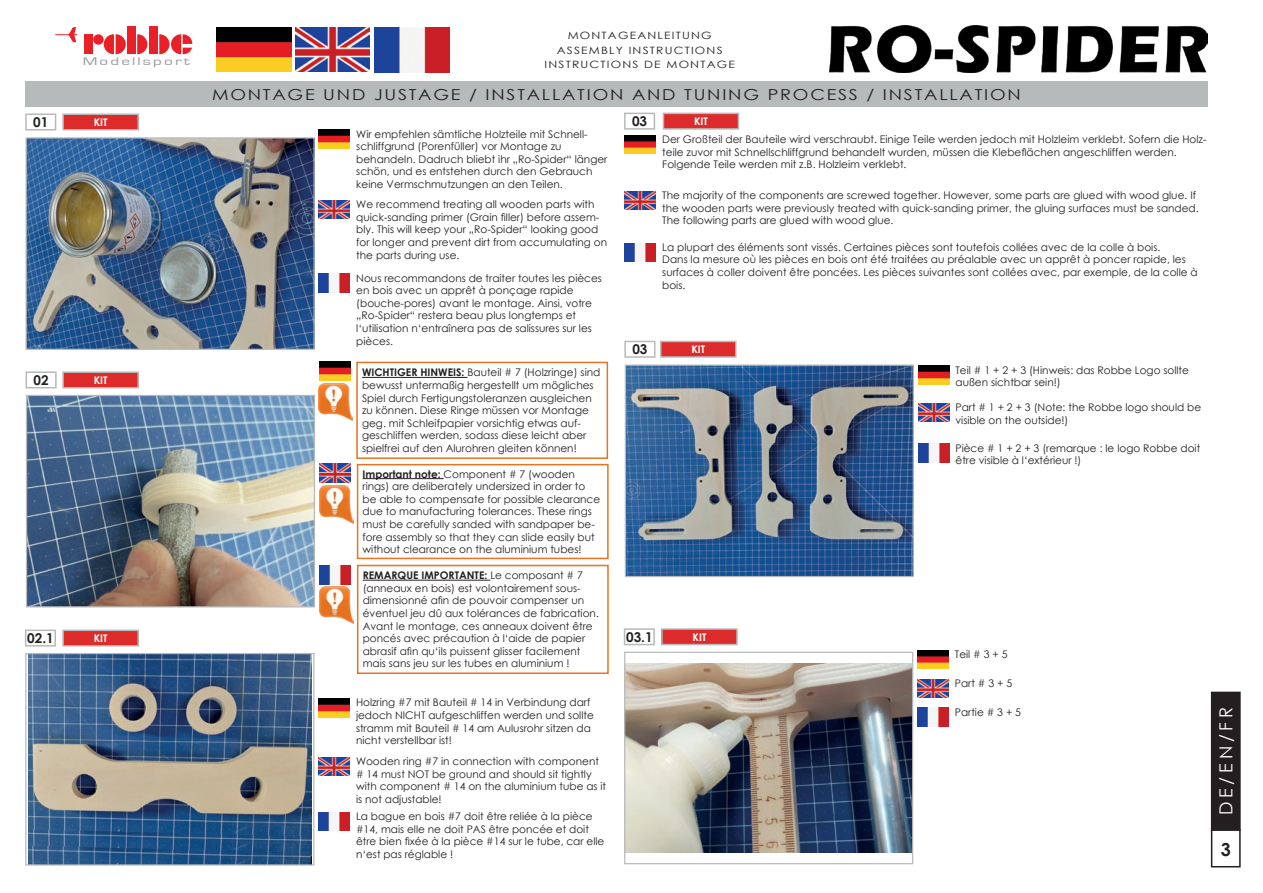
<style>
.page{position:relative;width:1263px;height:893px;background:#fff}
.page>*{position:absolute;margin:0;border:0;box-sizing:border-box;transform-origin:0 0}
.t1{font:18px "Century Gothic";color:#fff}
.t2{font:700 18px "Century Gothic";color:#231f20}
.t3{font:15.15px "Century Gothic";letter-spacing:.1em;color:#231f20;scale:1.19 1}
.t4{font:700 13.5px "Century Gothic";color:#231f20}
.t5{font:11.4px "Eurostile";letter-spacing:.125em;color:#989b9f;scale:1.5 1}
.t6{font:10.5px/12.6px "Century Gothic";color:#231f20}
.t7{font:700 10.5px "Century Gothic";color:#fff}
.t8{font:10.05px/14.4px "Century Gothic";letter-spacing:.1em;color:#231f20;text-align:center;scale:1.19 1}
.s1{font-weight:700}
</style>
<div class="page">
<div style="left:1211px;top:692px;width:29px;height:138px;background:#231f20"></div>
<div style="left:1211px;top:692px;width:30px;height:139px;border:2px solid #231f20"></div>
<div style="left:1211px;top:829px;width:30px;height:38px;border:2px solid #231f20"></div>
<div style="left:127px;top:27px;width:9px;height:27px;background:#ea2029"></div>
<div style="left:149px;top:27px;width:9px;height:27px;background:#ea2029"></div>
<div style="left:84px;top:34px;width:9px;height:20px;background:#ea2029"></div>
<svg style="left:137px;top:34px;width:11px;height:20px"></svg>
<svg style="left:103px;top:34px;width:23px;height:20px"></svg>
<div style="left:93px;top:34px;width:11px;height:11px;background:#ea2029;border-radius:50%"></div>
<svg style="left:55px;top:27px;width:22px;height:15px"></svg>
<svg style="left:159px;top:34px;width:33px;height:21px"></svg>
<img style="left:217px;top:27px;width:74px;height:45px">
<img style="left:295px;top:27px;width:75px;height:45px">
<img style="left:374px;top:27px;width:76px;height:45px">
<img style="left:829px;top:26px;width:379px;height:46px">
<div style="left:25px;top:81px;width:1182px;height:25px;background:#b7baba"></div>
<img style="left:319px;top:130px;width:31px;height:18px">
<div style="left:25px;top:113px;width:31px;height:17px;border:2px solid #b7baba"></div>
<img style="left:28px;top:139px;width:285px;height:209px">
<div style="left:26px;top:137px;width:289px;height:213px;border:1px solid #b7baba"></div>
<img style="left:319px;top:200px;width:31px;height:19px">
<img style="left:319px;top:274px;width:31px;height:18px">
<img style="left:319px;top:362px;width:31px;height:18px">
<div style="left:26px;top:371px;width:31px;height:17px;border:2px solid #b7baba"></div>
<img style="left:28px;top:397px;width:285px;height:208px">
<div style="left:26px;top:395px;width:289px;height:212px;border:1px solid #b7baba"></div>
<img style="left:319px;top:464px;width:31px;height:19px">
<img style="left:319px;top:565px;width:31px;height:19px">
<img style="left:319px;top:698px;width:31px;height:19px">
<div style="left:25px;top:630px;width:31px;height:17px;border:2px solid #b7baba"></div>
<img style="left:28px;top:655px;width:283px;height:209px">
<div style="left:25px;top:653px;width:289px;height:213px;border:1px solid #b7baba"></div>
<img style="left:319px;top:757px;width:31px;height:19px">
<img style="left:319px;top:812px;width:31px;height:19px">
<img style="left:625px;top:135px;width:31px;height:19px">
<div style="left:624px;top:113px;width:31px;height:17px;border:2px solid #b7baba"></div>
<img style="left:625px;top:191px;width:31px;height:19px">
<img style="left:625px;top:243px;width:31px;height:19px">
<img style="left:918px;top:366px;width:31px;height:18px">
<div style="left:624px;top:341px;width:31px;height:17px;border:2px solid #b7baba"></div>
<img style="left:627px;top:367px;width:285px;height:208px">
<div style="left:625px;top:365px;width:289px;height:212px;border:1px solid #b7baba"></div>
<img style="left:918px;top:403px;width:31px;height:19px">
<img style="left:918px;top:444px;width:31px;height:18px">
<img style="left:917px;top:650px;width:31px;height:19px">
<div style="left:624px;top:628px;width:31px;height:17px;border:2px solid #b7baba"></div>
<img style="left:626px;top:663px;width:285px;height:190px">
<div style="left:624px;top:652px;width:289px;height:212px;border:1px solid #b7baba"></div>
<img style="left:917px;top:679px;width:31px;height:19px">
<img style="left:917px;top:708px;width:31px;height:19px">
<div style="left:63px;top:114px;width:75px;height:16px;background:#dd2b2b"></div>
<div style="left:62px;top:113px;width:77px;height:17px;border:2px solid #b7baba"></div>
<div style="left:63px;top:372px;width:75px;height:16px;background:#dd2b2b"></div>
<div style="left:62px;top:371px;width:77px;height:17px;border:2px solid #b7baba"></div>
<div style="left:63px;top:630px;width:75px;height:16px;background:#dd2b2b"></div>
<div style="left:62px;top:630px;width:77px;height:17px;border:2px solid #b7baba"></div>
<div style="left:662px;top:629px;width:75px;height:15px;background:#dd2b2b"></div>
<div style="left:661px;top:628px;width:77px;height:17px;border:2px solid #b7baba"></div>
<div style="left:661px;top:341px;width:75px;height:16px;background:#dd2b2b"></div>
<div style="left:660px;top:341px;width:76px;height:17px;border:2px solid #b7baba"></div>
<div style="left:663px;top:113px;width:75px;height:16px;background:#dd2b2b"></div>
<div style="left:663px;top:113px;width:76px;height:17px;border:2px solid #b7baba"></div>
<hr style="left:362px;top:377px;width:105px;height:1px;background:#231f20">
<div style="left:356px;top:362px;width:252px;height:97px;border:2px solid #e9731e"></div>
<img style="left:319px;top:384px;width:34px;height:37px">
<hr style="left:363px;top:478px;width:81px;height:1px;background:#231f20">
<div style="left:357px;top:464px;width:252px;height:95px;border:2px solid #e9731e"></div>
<img style="left:319px;top:486px;width:34px;height:37px">
<hr style="left:363px;top:580px;width:127px;height:1px;background:#231f20">
<div style="left:357px;top:565px;width:252px;height:109px;border:2px solid #e9731e"></div>
<img style="left:319px;top:587px;width:34px;height:37px">
<p class="t8" style="left:557px;top:28px;width:141px">MONTAGEANLEITUNG<br>ASSEMBLY INSTRUCTIONS</p>
<p class="t4" style="left:33px;top:112px;width:17px">01</p>
<p class="t5" style="left:83px;top:55px;width:73px">Modellsport</p>
<p class="t8" style="left:544px;top:57px;width:161px">INSTRUCTIONS DE MONTAGE</p>
<h2 class="t3" style="left:212px;top:84px;width:681px">MONTAGE UND JUSTAGE / INSTALLATION AND TUNING PROCESS / INSTALLATION</h2>
<p class="t6" style="left:356px;top:127px;width:253px">Wir empfehlen sämtliche Holzteile mit Schnell&shy;schliffgrund (Porenfüller) vor Montage zu behandeln. Dadruch bliebt ihr „Ro-Spider“ länger schön, und es entstehen durch den Gebrauch keine Vermschmutzungen an den Teilen.</p>
<p class="t4" style="left:632px;top:111px;width:17px">03</p>
<p class="t7" style="left:694px;top:113px;width:15px">KIT</p>
<p class="t7" style="left:94px;top:114px;width:15px">KIT</p>
<p class="t6" style="left:662px;top:133px;width:546px">Der Großteil der Bauteile wird verschraubt. Einige Teile werden jedoch mit Holzleim verklebt. Sofern die Holz&shy;teile zuvor mit Schnellschliffgrund behandelt wurden, müssen die Klebeflächen angeschliffen werden.<br>Folgende Teile werden mit z.B. Holzleim verklebt.</p>
<p class="t6" style="left:662px;top:189px;width:538px">The majority of the components are screwed together. However, some parts are glued with wood glue. If the wooden parts were previously treated with quick-sanding primer, the gluing surfaces must be sanded.<br>The following parts are glued with wood glue.</p>
<p class="t6" style="left:662px;top:241px;width:537px">La plupart des éléments sont vissés. Certaines pièces sont toutefois collées avec de la colle à bois.<br>Dans la mesure où les pièces en bois ont été traitées au préalable avec un apprêt à poncer rapide, les surfaces à coller doivent être poncées. Les pièces suivantes sont collées avec, par exemple, de la colle à bois.</p>
<p class="t6" style="left:356px;top:198px;width:252px">We recommend treating all wooden parts with quick-sanding primer (Grain filler) before assem&shy;bly. This will keep your „Ro-Spider“ looking good for longer and prevent dirt from accumulating on the parts during use.</p>
<p class="t6" style="left:356px;top:271px;width:247px">Nous recommandons de traiter toutes les pièces en bois avec un apprêt à ponçage rapide (bouche-pores) avant le montage. Ainsi, votre „Ro-Spider“ restera beau plus longtemps et l‘utilisation n‘entraînera pas de salissures sur les pièces.</p>
<p class="t4" style="left:632px;top:339px;width:17px">03</p>
<p class="t7" style="left:691px;top:341px;width:15px">KIT</p>
<p class="t4" style="left:34px;top:370px;width:17px">02</p>
<p class="t4" style="left:27px;top:628px;width:28px">02.1</p>
<p class="t6" style="left:362px;top:366px;width:240px"><span class="s1">WICHTIGER HINWEIS:</span> Bauteil # 7 (Holzringe) sind bewusst untermaßig hergestellt um mögliches Spiel durch Fertigungstoleranzen ausgleichen zu können. Diese Ringe müssen vor Montage geg. mit Schleifpapier vorsichtig etwas auf&shy;geschliffen werden, sodass diese leicht aber spielfrei auf den Alurohren gleiten können!</p>
<p class="t6" style="left:363px;top:467px;width:239px"><span class="s1">Important note:</span> Component # 7 (wooden rings) are deliberately undersized in order to be able to compensate for possible clearance due to manufacturing tolerances. These rings must be carefully sanded with sandpaper be&shy;fore assembly so that they can slide easily but without clearance on the aluminium tubes!</p>
<p class="t6" style="left:363px;top:569px;width:238px"><span class="s1">REMARQUE IMPORTANTE:</span> Le composant # 7 (anneaux en bois) est volontairement sous&shy;dimensionné afin de pouvoir compenser un éventuel jeu dû aux tolérances de fabrication.<br>Avant le montage, ces anneaux doivent être poncés avec précaution à l‘aide de papier abrasif afin qu‘ils puissent glisser facilement mais sans jeu sur les tubes en aluminium !</p>
<p class="t7" style="left:94px;top:372px;width:15px">KIT</p>
<p class="t4" style="left:626px;top:627px;width:28px">03.1</p>
<p class="t7" style="left:94px;top:630px;width:15px">KIT</p>
<p class="t7" style="left:692px;top:629px;width:15px">KIT</p>
<p class="t6" style="left:955px;top:363px;width:235px">Teil # 1 + 2 + 3 (Hinweis: das Robbe Logo sollte außen sichtbar sein!)</p>
<p class="t6" style="left:955px;top:401px;width:247px">Part # 1 + 2 + 3 (Note: the Robbe logo should be visible on the outside!)</p>
<p class="t6" style="left:955px;top:441px;width:246px">Pièce # 1 + 2 + 3 (remarque : le logo Robbe doit être visible à l‘extérieur !)</p>
<p class="t6" style="left:955px;top:648px;width:54px">Teil # 3 + 5</p>
<p class="t6" style="left:356px;top:696px;width:239px">Holzring #7 mit Bauteil # 14 in Verbindung darf jedoch NICHT aufgeschliffen werden und sollte stramm mit Bauteil # 14 am Aulusrohr sitzen da nicht verstellbar ist!</p>
<p class="t6" style="left:356px;top:755px;width:252px">Wooden ring #7 in connection with component # 14 must NOT be ground and should sit tightly with component # 14 on the aluminium tube as it is not adjustable!</p>
<p class="t6" style="left:356px;top:810px;width:250px">La bague en bois #7 doit être reliée à la pièce #14, mais elle ne doit PAS être poncée et doit être bien fixée à la pièce #14 sur le tube, car elle n‘est pas réglable !</p>
<p class="t6" style="left:955px;top:677px;width:59px">Part # 3 + 5</p>
<p class="t6" style="left:955px;top:706px;width:68px">Partie # 3 + 5</p>
<h1 class="t1" style="left:1213px;top:815px;width:109px;rotate:-90deg">DE/EN/FR</h1>
<h1 class="t2" style="left:1221px;top:836px;width:12px">3</h1>
</div>
